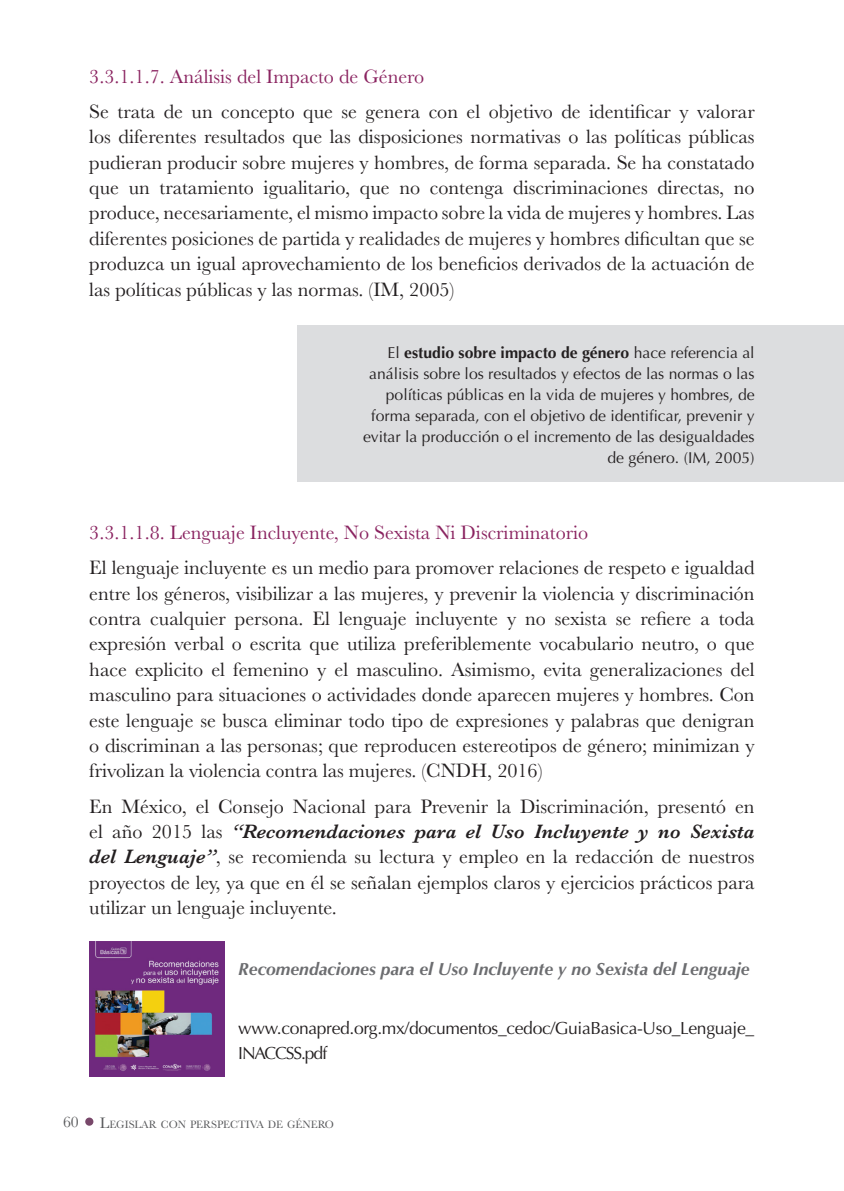
<style>
.page{position:relative;width:844px;height:1191px;background:#fff}
.page>*{position:absolute;margin:0;border:0;box-sizing:border-box;transform-origin:0 0}
.Texto_corrido{font:20.12px/25.4px "Baskerville";color:#231f20;text-align:justify}
.Texto_corrido-2{font:20.12px "Baskerville";color:#8a2360}
.Texto_corrido-3{font:17.5px/24.5px "Optima";letter-spacing:-.02em;color:#231f20}
.Texto_corrido-4{font:italic 700 17.5px "Optima";color:#6c6d70}
.Texto_corrido-5{font:15.75px/21px "Optima";color:#231f20;text-align:right}
.t1{font:15.75px "Baskerville";color:#57585a}
.t2{font:11.03px "Baskerville";color:#57585a}
.s1{font-weight:700}
.s2{font-weight:600;font-style:italic}
.s3{font-size:15.75px}
</style>
<div class="page">
<div style="left:85px;top:1117px;width:8px;height:8px;background:#78486a;border-radius:50%"></div>
<img style="left:89px;top:941px;width:135px;height:135px">
<div style="left:298px;top:325px;width:545px;height:156px;background:#dcdddf"></div>
<p class="Texto_corrido-2" style="left:89px;top:63px;width:336px">3.3.1.1.7. Análisis del Impacto de Género</p>
<p class="Texto_corrido" style="left:89px;top:99px;width:666px">Se trata de un concepto que se genera con el objetivo de identificar y valorar los diferentes resultados que las disposiciones normativas o las políticas públicas pudieran producir sobre mujeres y hombres, de forma separada. Se ha constatado que un tratamiento igualitario, que no contenga discriminaciones directas, no produce, necesariamente, el mismo impacto sobre la vida de mujeres y hombres. Las diferentes posiciones de partida y realidades de mujeres y hombres dificultan que se produzca un igual aprovechamiento de los beneficios derivados de la actuación de las políticas públicas y las normas. (IM, 2005)</p>
<p class="Texto_corrido-5" style="left:363px;top:342px;width:393px">El <span class="s1">estudio sobre impacto de género</span> hace referencia al análisis sobre los resultados y efectos de las normas o las políticas públicas en la vida de mujeres y hombres, de forma separada, con el objetivo de identificar, prevenir y evitar la producción o el incremento de las desigualdades de género. (IM, 2005)</p>
<p class="Texto_corrido-2" style="left:89px;top:519px;width:500px">3.3.1.1.8. Lenguaje Incluyente, No Sexista Ni Discriminatorio</p>
<p class="Texto_corrido" style="left:89px;top:555px;width:666px">El lenguaje incluyente es un medio para promover relaciones de respeto e igualdad entre los géneros, visibilizar a las mujeres, y prevenir la violencia y discriminación contra cualquier persona. El lenguaje incluyente y no sexista se refiere a toda expresión verbal o escrita que utiliza preferiblemente vocabulario neutro, o que hace explicito el femenino y el masculino. Asimismo, evita generalizaciones del masculino para situaciones o actividades donde aparecen mujeres y hombres. Con este lenguaje se busca eliminar todo tipo de expresiones y palabras que denigran o discriminan a las personas; que reproducen estereotipos de género; minimizan y frivolizan la violencia contra las mujeres. (CNDH, 2016)</p>
<p class="Texto_corrido" style="left:89px;top:793px;width:666px">En México, el Consejo Nacional para Prevenir la Discriminación, presentó en el año 2015 las <span class="s2">“Recomendaciones para el Uso Incluyente y no Sexista del Lenguaje”</span>, se recomienda su lectura y empleo en la redacción de nuestros proyectos de ley, ya que en él se señalan ejemplos claros y ejercicios prácticos para utilizar un lenguaje incluyente.</p>
<p class="Texto_corrido-4" style="left:238px;top:959px;width:512px">Recomendaciones para el Uso Incluyente y no Sexista del Lenguaje</p>
<p class="Texto_corrido-3" style="left:238px;top:1016px;width:517px">www.conapred.org.mx/documentos_cedoc/GuiaBasica-Uso_Lenguaje_<br>INACCSS.pdf</p>
<p class="t1" style="left:63px;top:1112px;width:17px">60</p>
<p class="t2" style="left:100px;top:1117px;width:235px"><span class="s3">L</span>EGISLAR CON PERSPECTIVA DE GÉNERO</p>
</div>
